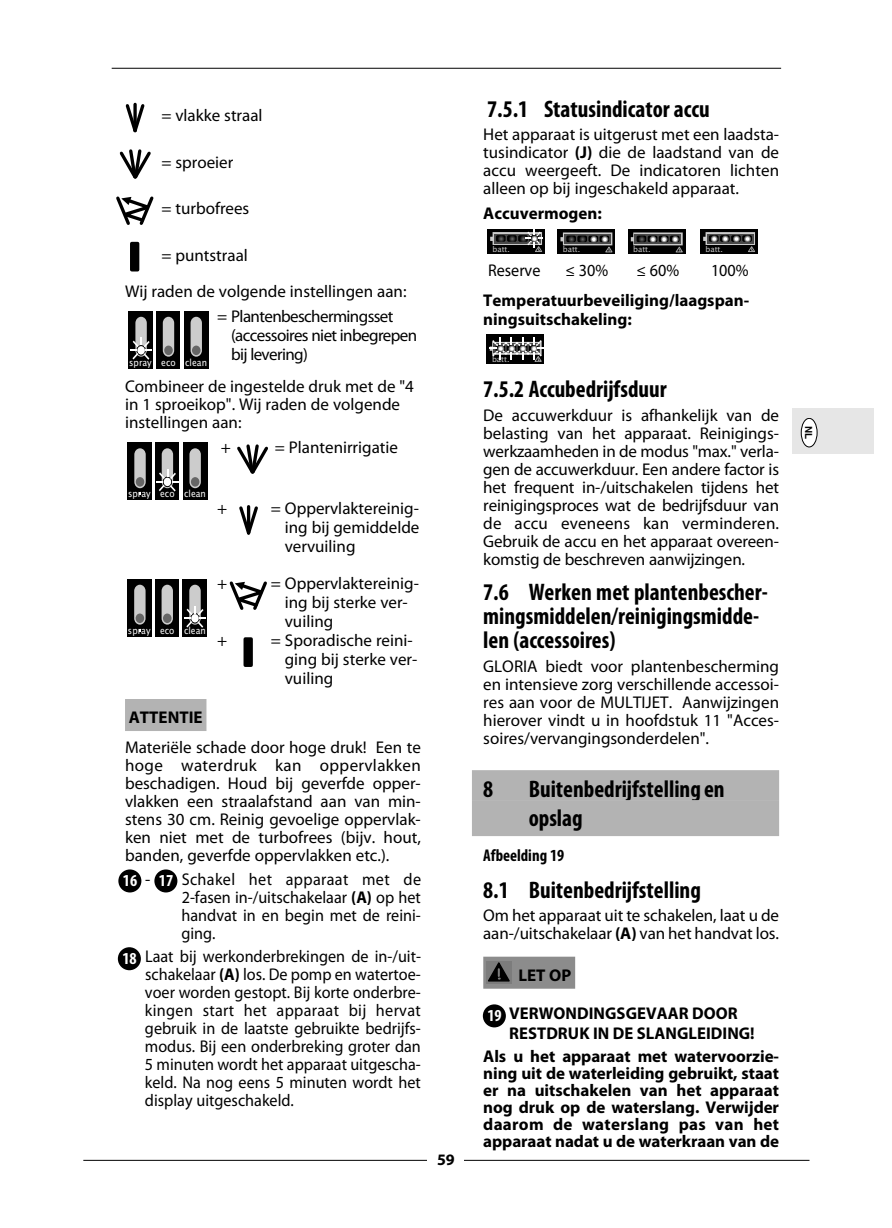
<style>
.page{position:relative;width:892px;height:1228px;background:#fff}
.page>*{position:absolute;margin:0;border:0;box-sizing:border-box;transform-origin:0 0}
.t1{font:700 condensed 24px/24px "Myriad Pro";color:#000}
.t2{font:17px/18px "Myriad Pro";color:#000;text-align:justify}
.t3{font:700 17px/17px "Myriad Pro";color:#000}
.t4{font:17px/18px "Myriad Pro";color:#000;text-align:justify;scale:.95 1}
.t5{font:17px/19px "Myriad Pro";letter-spacing:-.035em;color:#000}
.t6{font:700 condensed 17px "Myriad Pro";color:#000}
.t7{font:700 condensed 16.8px "Myriad Pro";color:#fff}
.t8{font:700 16px "Myriad Pro";color:#000}
.t9{font:700 9.8px "Helvetica";color:#000}
.t10{font:9.6px "Lucida Sans Unicode";color:#fff;scale:.9 1}
.t11{font:7.8px "Lucida Sans Unicode";color:#cbcbcb}
.s1{font-weight:700}
</style>
<div class="page">
<hr style="left:83px;top:1159px;width:726px;height:1px;background:#000">
<div style="left:427px;top:1141px;width:37px;height:37px;background:#fff"></div>
<hr style="left:112px;top:68px;width:669px;height:1px;background:#000">
<div style="left:792px;top:408px;width:82px;height:46px;background:#e6e6e6"></div>
<div style="left:801px;top:418px;width:16px;height:29px;background:#fff;border-radius:50%"></div>
<div style="left:800px;top:418px;width:17px;height:29px;border:1px solid #000;border-radius:50%"></div>
<div style="left:125px;top:699px;width:81px;height:32px;background:#b3b3b3"></div>
<div style="left:472px;top:770px;width:307px;height:30px;background:#b3b3b3"></div>
<div style="left:472px;top:800px;width:307px;height:36px;background:#b3b3b3"></div>
<div style="left:483px;top:956px;width:92px;height:32px;background:#8c8c8c"></div>
<svg style="left:119px;top:149px;width:32px;height:30px"></svg>
<svg style="left:116px;top:196px;width:38px;height:29px"></svg>
<div style="left:130px;top:242px;width:9px;height:29px;background:#000"></div>
<svg style="left:116px;top:867px;width:27px;height:28px"></svg>
<div style="left:118px;top:869px;width:23px;height:23px;background:#000;border-radius:50%"></div>
<svg style="left:152px;top:867px;width:28px;height:28px"></svg>
<div style="left:154px;top:869px;width:23px;height:23px;background:#000;border-radius:50%"></div>
<svg style="left:116px;top:945px;width:27px;height:27px"></svg>
<div style="left:118px;top:947px;width:23px;height:23px;background:#000;border-radius:50%"></div>
<div style="left:127px;top:311px;width:82px;height:59px;background:linear-gradient(to bottom,#fff,#fff)"></div>
<div style="left:128px;top:311px;width:25px;height:57px;background:#000"></div>
<div style="left:156px;top:311px;width:24px;height:57px;background:#000"></div>
<div style="left:184px;top:311px;width:24px;height:57px;background:#000"></div>
<svg style="left:163px;top:317px;width:11px;height:39px"></svg>
<div style="left:164px;top:345px;width:9px;height:10px;background:#666;border-radius:50%"></div>
<svg style="left:190px;top:317px;width:12px;height:39px"></svg>
<div style="left:192px;top:345px;width:8px;height:10px;background:#666;border-radius:50%"></div>
<svg style="left:130px;top:317px;width:22px;height:42px"></svg>
<div style="left:127px;top:442px;width:25px;height:58px;background:#000"></div>
<div style="left:155px;top:442px;width:24px;height:58px;background:#000"></div>
<div style="left:183px;top:442px;width:24px;height:58px;background:#000"></div>
<svg style="left:189px;top:448px;width:12px;height:40px"></svg>
<div style="left:191px;top:477px;width:8px;height:9px;background:#666;border-radius:50%"></div>
<svg style="left:134px;top:448px;width:12px;height:47px"></svg>
<svg style="left:156px;top:448px;width:22px;height:43px"></svg>
<svg style="left:237px;top:444px;width:31px;height:30px"></svg>
<svg style="left:239px;top:505px;width:19px;height:30px"></svg>
<svg style="left:127px;top:636px;width:80px;height:1px"></svg>
<div style="left:127px;top:578px;width:25px;height:58px;background:#000"></div>
<div style="left:155px;top:578px;width:24px;height:58px;background:#000"></div>
<div style="left:182px;top:578px;width:25px;height:58px;background:#000"></div>
<svg style="left:161px;top:584px;width:12px;height:40px"></svg>
<div style="left:163px;top:613px;width:8px;height:10px;background:#666;border-radius:50%"></div>
<svg style="left:134px;top:584px;width:11px;height:47px"></svg>
<svg style="left:184px;top:584px;width:22px;height:43px"></svg>
<svg style="left:229px;top:581px;width:38px;height:29px"></svg>
<svg style="left:243px;top:637px;width:10px;height:30px"></svg>
<svg style="left:125px;top:102px;width:20px;height:31px"></svg>
<div style="left:486px;top:960px;width:25px;height:23px;background:#7c7c7c"></div>
<svg style="left:486px;top:960px;width:25px;height:22px"></svg>
<div style="left:483px;top:1004px;width:23px;height:23px;background:#000;border-radius:50%"></div>
<div style="left:487px;top:334px;width:57px;height:29px;background:#000"></div>
<svg style="left:489px;top:337px;width:55px;height:25px"></svg>
<div style="left:487px;top:229px;width:57px;height:24px;background:#000"></div>
<svg style="left:490px;top:230px;width:53px;height:22px"></svg>
<div style="left:557px;top:230px;width:57px;height:24px;background:#000"></div>
<svg style="left:560px;top:232px;width:52px;height:21px"></svg>
<div style="left:627px;top:230px;width:58px;height:24px;background:#000"></div>
<svg style="left:630px;top:232px;width:53px;height:21px"></svg>
<div style="left:700px;top:229px;width:57px;height:24px;background:#000"></div>
<svg style="left:703px;top:232px;width:52px;height:20px"></svg>
<p class="t2" style="left:161px;top:108px;width:103px">= vlakke straal</p>
<p class="t2" style="left:161px;top:155px;width:73px">= sproeier</p>
<p class="t2" style="left:161px;top:201px;width:89px">= turbofrees</p>
<p class="t2" style="left:161px;top:248px;width:88px">= puntstraal</p>
<p class="t2" style="left:125px;top:283px;width:283px">Wij raden de volgende instellingen aan:</p>
<p class="t5" style="left:231px;top:308px;width:188px;text-indent:-14px">= Plantenbeschermingsset (accessoires niet inbegrepen bij levering)</p>
<p class="t2" style="left:125px;top:379px;width:290px;text-align:left">Combineer de ingestelde druk met de "4 in 1 sproeikop". Wij raden de volgende instellingen aan:</p>
<p class="t2" style="left:221px;top:440px;width:12px">+</p>
<p class="t2" style="left:275px;top:440px;width:125px">= Plantenirrigatie</p>
<p class="t10" style="left:129px;top:356px;width:88px">spray eco clean</p>
<p class="t10" style="left:128px;top:488px;width:88px">spray eco clean</p>
<p class="t10" style="left:128px;top:624px;width:88px">spray eco clean</p>
<p class="t2" style="left:217px;top:500px;width:12px">+</p>
<p class="t2" style="left:285px;top:500px;width:136px;line-height:19px;text-indent:-14px">= Oppervlaktereinig&shy;ing bij gemiddelde vervuiling</p>
<p class="t2" style="left:217px;top:576px;width:12px">+</p>
<p class="t2" style="left:285px;top:576px;width:135px;line-height:19px;text-align:left;text-indent:-14px">= Oppervlaktereinig&shy;ing bij sterke ver&shy;vuiling</p>
<p class="t2" style="left:217px;top:633px;width:12px">+</p>
<p class="t2" style="left:285px;top:633px;width:134px;line-height:19px;text-align:left;text-indent:-14px">= Sporadische reini&shy;ging bij sterke ver&shy;vuiling</p>
<p class="t3" style="left:129px;top:710px;width:75px">ATTENTIE</p>
<p class="t2" style="left:125px;top:739px;width:297px">Materiële schade door hoge druk! Een te hoge waterdruk kan oppervlakken beschadigen. Houd bij geverfde opper&shy;vlakken een straalafstand aan van min&shy;stens 30 cm. Reinig gevoelige oppervlak&shy;ken niet met de turbofrees (bijv. hout, banden, geverfde oppervlakken etc.).</p>
<p class="t2" style="left:181px;top:871px;width:241px;text-indent:-36px">- Schakel het apparaat met de 2-fasen in-/uitschakelaar <span class="s1">(A)</span> op het handvat in en begin met de reini&shy;ging.</p>
<p class="t4" style="left:145px;top:949px;width:292px">Laat bij werkonderbrekingen de in-/uit&shy;schakelaar <span class="s1">(A)</span> los. De pomp en watertoe&shy;voer worden gestopt. Bij korte onderbre&shy;kingen start het apparaat bij hervat gebruik in de laatste gebruikte bedrijfs&shy;modus. Bij een onderbreking groter dan 5 minuten wordt het apparaat uitgescha&shy;keld. Na nog eens 5 minuten wordt het display uitgeschakeld.</p>
<p class="t7" style="left:123px;top:870px;width:16px">16</p>
<p class="t7" style="left:159px;top:870px;width:16px">17</p>
<p class="t7" style="left:122px;top:948px;width:16px">18</p>
<p class="t8" style="left:437px;top:1152px;width:19px">59</p>
<p class="t1" style="left:487px;top:99px;width:224px">7.5.1 Statusindicator accu</p>
<p class="t2" style="left:483px;top:127px;width:297px">Het apparaat is uitgerust met een laadsta&shy;tusindicator <span class="s1">(J)</span> die de laadstand van de accu weergeeft. De indicatoren lichten alleen op bij ingeschakeld apparaat.</p>
<p class="t3" style="left:483px;top:206px;width:120px">Accuvermogen:</p>
<p class="t11" style="left:492px;top:245px;width:19px">batt.</p>
<p class="t11" style="left:562px;top:245px;width:19px">batt.</p>
<p class="t11" style="left:633px;top:245px;width:19px">batt.</p>
<p class="t11" style="left:705px;top:245px;width:19px">batt.</p>
<p class="t4" style="left:488px;top:263px;width:57px">Reserve</p>
<p class="t4" style="left:565px;top:263px;width:47px">≤ 30%</p>
<p class="t4" style="left:636px;top:263px;width:47px">≤ 60%</p>
<p class="t4" style="left:711px;top:263px;width:41px">100%</p>
<p class="t3" style="left:483px;top:292px;width:267px;line-height:19px">Temperatuurbeveiliging/laagspan&shy;ningsuitschakeling:</p>
<p class="t11" style="left:492px;top:354px;width:19px">batt.</p>
<p class="t1" style="left:483px;top:379px;width:185px">7.5.2 Accubedrijfsduur</p>
<p class="t2" style="left:483px;top:407px;width:297px">De accuwerkduur is afhankelijk van de belasting van het apparaat. Reinigings&shy;werkzaamheden in de modus "max." verla&shy;gen de accuwerkduur. Een andere factor is het frequent in-/uitschakelen tijdens het reinigingsproces wat de bedrijfsduur van de accu eveneens kan verminderen.<br>Gebruik de accu en het apparaat overeen&shy;komstig de beschreven aanwijzingen.</p>
<p class="t1" style="left:483px;top:582px;width:286px">7.6 Werken met plantenbescher&shy;mingsmiddelen/reinigingsmidde&shy;len (accessoires)</p>
<p class="t2" style="left:483px;top:658px;width:297px">GLORIA biedt voor plantenbescherming en intensieve zorg verschillende accessoi&shy;res aan voor de MULTIJET. Aanwijzingen hierover vindt u in hoofdstuk 11 "Acces&shy;soires/vervangingsonderdelen".</p>
<p class="t1" style="left:483px;top:779px;width:12px">8</p>
<p class="t1" style="left:528px;top:777px;width:197px;line-height:28.8px">Buitenbedrijfstelling en opslag</p>
<p class="t6" style="left:483px;top:848px;width:82px">Afbeelding 19</p>
<p class="t1" style="left:483px;top:880px;width:219px">8.1 Buitenbedrijfstelling</p>
<p class="t2" style="left:483px;top:908px;width:297px">Om het apparaat uit te schakelen, laat u de aan-/uitschakelaar <span class="s1">(A)</span> van het handvat los.</p>
<p class="t3" style="left:518px;top:967px;width:54px">LET OP</p>
<p class="t3" style="left:509px;top:1003px;width:247px;line-height:20.4px">VERWONDINGSGEVAAR DOOR<br>RESTDRUK IN DE SLANGLEIDING!</p>
<p class="t3" style="left:483px;top:1048px;width:297px;text-align:justify">Als u het apparaat met watervoorzie&shy;ning uit de waterleiding gebruikt, staat er na uitschakelen van het apparaat nog druk op de waterslang. Verwijder daarom de waterslang pas van het apparaat nadat u de waterkraan van de</p>
<p class="t7" style="left:487px;top:1005px;width:16px">19</p>
<p class="t9" style="left:812px;top:426px;width:15px;rotate:90deg">NL</p>
</div>
